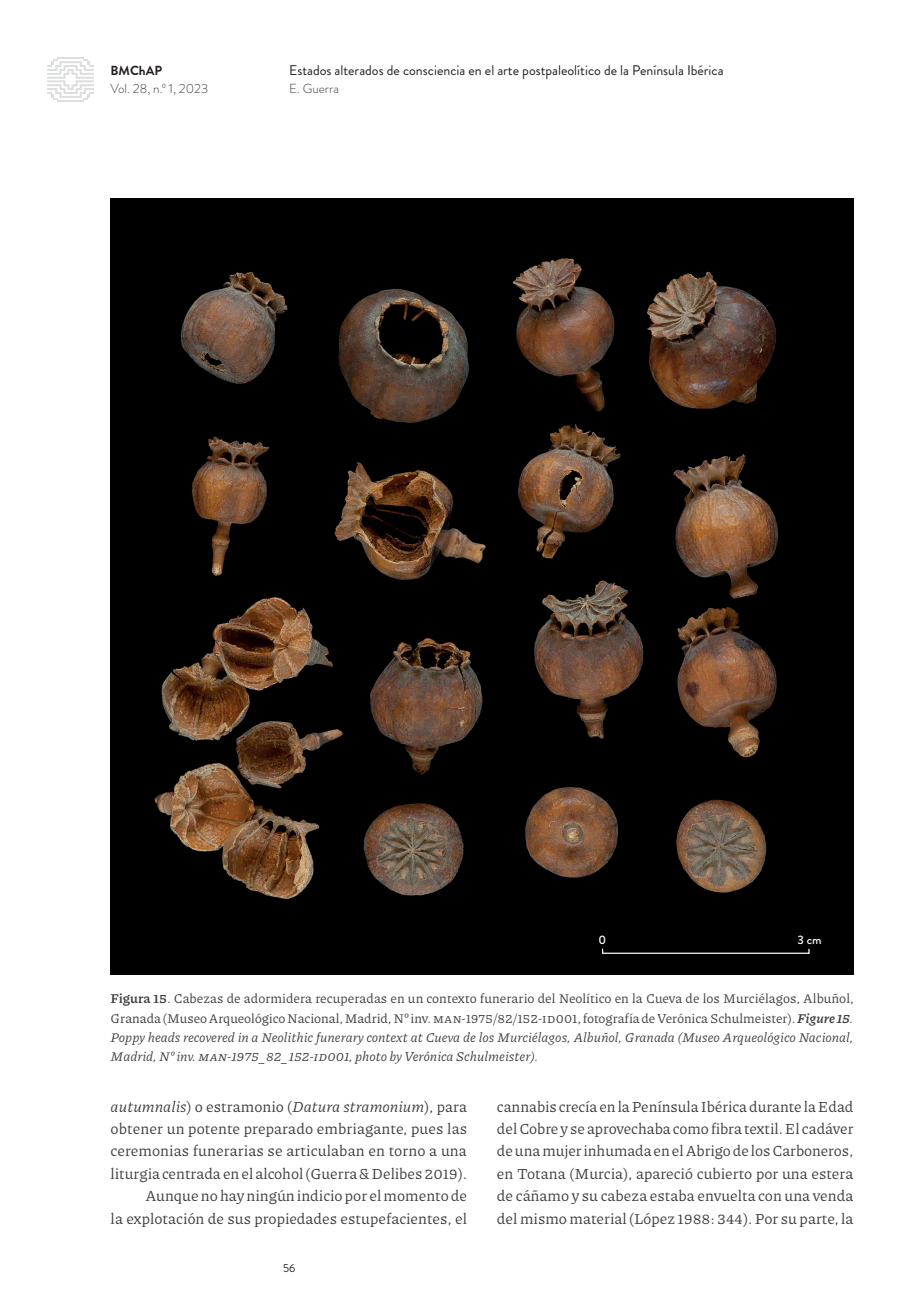
<style>
.page{position:relative;width:918px;height:1315px;background:#fff}
.page>*{position:absolute;margin:0;border:0;box-sizing:border-box;transform-origin:0 0}
.t1{font:15.22px/22.4px "Piazzolla";color:#3e3e3f;text-align:right}
.t2{font:14px "Brandon Grotesque";color:#231f20}
.t3{font:13.12px/19.2px "Piazzolla";letter-spacing:-.005em;color:#3e3e3f;text-align:justify}
.t4{font:300 13.12px "Brandon Grotesque";color:#3e3e3f}
.t5{font:700 13.12px "Brandon Grotesque";color:#231f20}
.t6{font:500 12.25px "Brandon Grotesque";color:#fff}
.t7{font:11.38px "Brandon Grotesque";color:#231f20}
.s1{font-weight:700}
.s2{font-weight:700;font-style:italic}
.s3{font-style:italic}
</style>
<div class="page">
<hr style="left:57px;top:57px;width:27px;height:2px;background:#dcdddf">
<svg style="left:47px;top:59px;width:47px;height:41px"></svg>
<hr style="left:57px;top:100px;width:27px;height:2px;background:#dcdddf">
<img style="left:111px;top:198px;width:742px;height:777px">
<div style="left:602px;top:948px;width:207px;height:6px;border:1px solid #fff"></div>
<p class="t5" style="left:111px;top:61px;width:53px">BMChAP</p>
<p class="t4" style="left:111px;top:80px;width:99px">Vol. 28, n.º 1, 2023</p>
<p class="t2" style="left:289px;top:61px;width:436px">Estados alterados de consciencia en el arte postpaleolítico de la Península Ibérica</p>
<p class="t4" style="left:289px;top:80px;width:51px">E. Guerra</p>
<p class="t6" style="left:598px;top:931px;width:9px">0</p>
<p class="t6" style="left:797px;top:931px;width:25px">3 cm</p>
<p class="t3" style="left:111px;top:989px;width:744px"><span class="s1">Figura 15</span>. Cabezas de adormidera recuperadas en un contexto funerario del Neolítico en la Cueva de los Murciélagos, Albuñol, Granada (Museo Arqueológico Nacional, Madrid, Nº inv. man-1975/82/152-id001, fotografía de Verónica Schulmeister). <span class="s2">Figure 15</span><span class="s3">.<br>Poppy heads recovered in a Neolithic funerary context at Cueva de los Murciélagos, Albuñol, Granada (Museo Arqueológico Nacional, Madrid, Nº inv. man-1975_82_152-id001, photo by Verónica Schulmeister).</span></p>
<p class="t1" style="left:111px;top:1095px;width:358px"><span class="s3">autumnalis</span>) o estramonio (<span class="s3">Datura stramonium</span>), para obtener un potente preparado embriagante, pues las ceremonias funerarias se articulaban en torno a una liturgia centrada en el alcohol (Guerra &amp; Delibes 2019).<br>Aunque no hay ningún indicio por el momento de<br>la explotación de sus propiedades estupefacientes, el</p>
<p class="t1" style="left:497px;top:1095px;width:358px;text-align:justify">cannabis crecía en la Península Ibérica durante la Edad del Cobre y se aprovechaba como fibra textil. El cadáver de una mujer inhumada en el Abrigo de los Carboneros, en Totana (Murcia), apareció cubierto por una estera de cáñamo y su cabeza estaba envuelta con una venda del mismo material (López 1988: 344). Por su parte, la</p>
<p class="t7" style="left:283px;top:1260px;width:14px">56</p>
</div>
